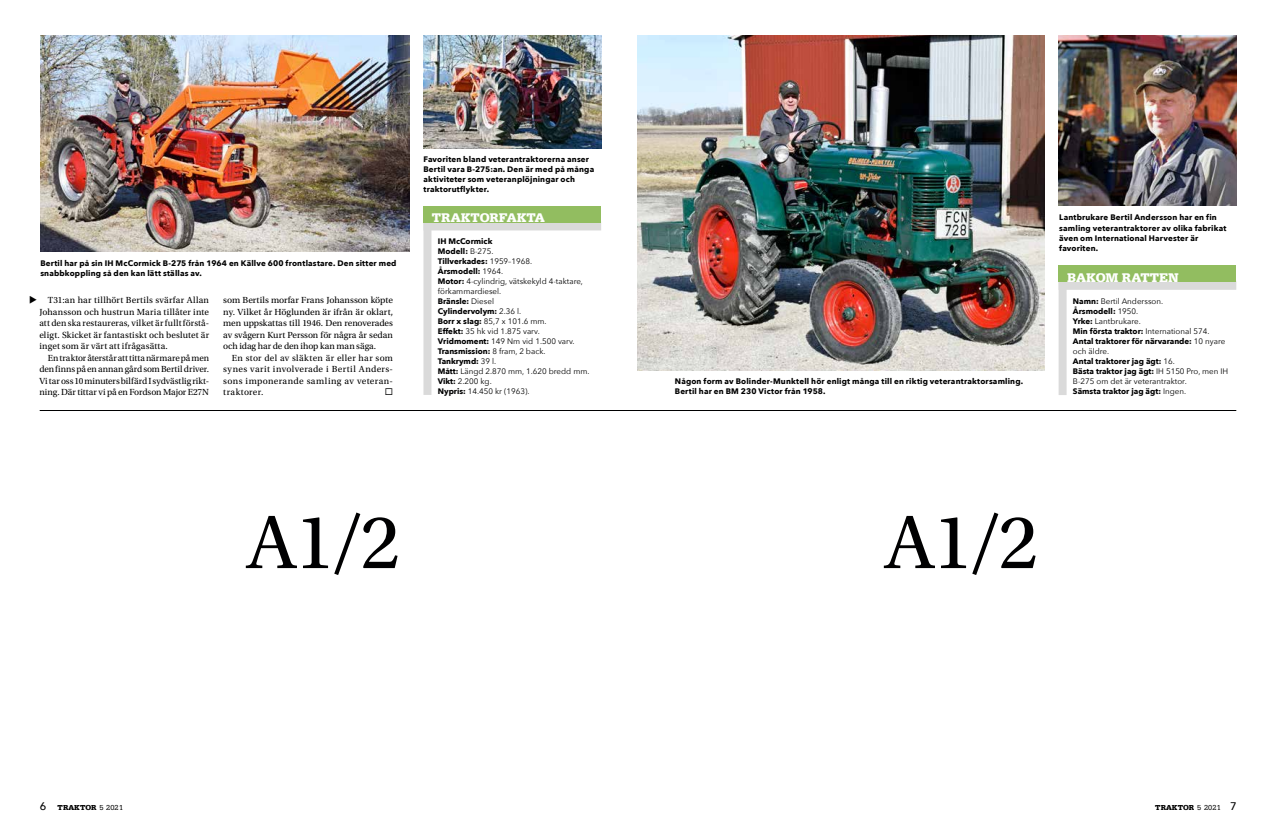
<style>
.page{position:relative;width:1276px;height:823px;background:#fff}
.page>*{position:absolute;margin:0;border:0;box-sizing:border-box;transform-origin:0 0}
.t1{font:79.3px "Utopia Std";color:#000001}
.t2{font:700 13px "Serifa";color:#fff}
.t3{font:500 11px "Avenir Next";color:#000001}
.t4{font:9.3px/11.5px "Utopia Std";letter-spacing:.015em;color:#000001;text-align:justify}
.t5{font:700 8px/10px "Avenir Next";letter-spacing:.02em;color:#000001}
.t6{font:8px/10px "Avenir Next";color:#000001}
.t7{font:700 8px/10px "Avenir Next";color:#000001}
.t8{font:700 7.5px "Serifa";letter-spacing:-.01em;color:#000001}
.s1{font-weight:700}
.s2{font-weight:400}
.s3{font-family:"Avenir Next";font-weight:500;font-size:11px}
</style>
<div class="page">
<hr style="left:40px;top:410px;width:1196px;height:1px;background:#000001">
<img style="left:1058px;top:35px;width:178px;height:171px">
<div style="left:1058px;top:282px;width:8px;height:113px;background:#dadada"></div>
<div style="left:1058px;top:280px;width:178px;height:9px;background:#dadada"></div>
<div style="left:1058px;top:265px;width:178px;height:17px;background:#92bd60"></div>
<img style="left:423px;top:35px;width:178px;height:113px">
<img style="left:40px;top:35px;width:369px;height:216px">
<div style="left:423px;top:222px;width:8px;height:172px;background:#dadada"></div>
<div style="left:423px;top:221px;width:178px;height:9px;background:#dadada"></div>
<div style="left:423px;top:206px;width:178px;height:16px;background:#92bd60"></div>
<img style="left:638px;top:35px;width:406px;height:335px">
<p class="t5" style="left:40px;top:258px;width:358px">Bertil har på sin IH McCormick B-275 från 1964 en Källve 600 frontlastare. Den sitter med snabbkoppling så den kan lätt ställas av.</p>
<p class="t4" style="left:39px;top:294px;width:171px;text-indent:9px">T31:an har tillhört Bertils svärfar Allan Johansson och hustrun Maria tillåter inte att den ska restaureras, vilket är fullt förstå&shy;eligt. Skicket är fantastiskt och beslutet är inget som är värt att ifrågasätta.</p>
<p class="t4" style="left:39px;top:352px;width:171px;text-indent:9px">En traktor återstår att titta närmare på men den finns på en annan gård som Bertil driver.<br>Vi tar oss 10 minuters bilfärd I sydvästlig rikt&shy;ning. Där tittar vi på en Fordson Major E27N</p>
<p class="t4" style="left:223px;top:294px;width:171px">som Bertils morfar Frans Johansson köpte ny. Vilket år Höglunden är ifrån är oklart, men uppskattas till 1946. Den renoverades av svågern Kurt Persson för några år sedan och idag har de den ihop kan man säga.</p>
<p class="t4" style="left:223px;top:352px;width:171px;text-indent:9px">En stor del av släkten är eller har som synes varit involverade i Bertil Anders&shy;sons imponerande samling av veteran&shy;traktorer.</p>
<p class="t5" style="left:423px;top:154px;width:172px">Favoriten bland veterantraktorerna anser Bertil vara B-275:an. Den är med på många aktiviteter som veteranplöjningar och traktorutflykter.</p>
<h2 class="t2" style="left:432px;top:210px;width:114px">TRAKTORFAKTA</h2>
<p class="t6" style="left:438px;top:236px;width:153px"><span class="s1">IH McCormick<br>Modell:</span> B-275.<br><span class="s1">Tillverkades:</span> 1959–1968.<br><span class="s1">Årsmodell:</span> 1964.<br><span class="s1">Motor:</span> 4-cylindrig, vätskekyld 4-taktare, förkammardiesel.<br><span class="s1">Bränsle:</span> Diesel<br><span class="s1">Cylindervolym:</span> 2.36 l.<br><span class="s1">Borr x slag:</span> 85,7 x 101.6 mm.<br><span class="s1">Effekt:</span> 35 hk vid 1.875 varv.<br><span class="s1">Vridmoment:</span> 149 Nm vid 1.500 varv.<br><span class="s1">Transmission:</span> 8 fram, 2 back.<br><span class="s1">Tankrymd:</span> 39 l.<br><span class="s1">Mått:</span> Längd 2.870 mm, 1.620 bredd mm.<br><span class="s1">Vikt:</span> 2.200 kg.<br><span class="s1">Nypris:</span> 14.450 kr (1963).</p>
<p class="t5" style="left:675px;top:376px;width:350px">Någon form av Bolinder-Munktell hör enligt många till en riktig veterantraktorsamling.<br>Bertil har en BM 230 Victor från 1958.</p>
<p class="t5" style="left:1059px;top:212px;width:169px">Lantbrukare Bertil Andersson har en fin samling veterantraktorer av olika fabrikat även om International Harvester är favoriten.</p>
<h2 class="t2" style="left:1067px;top:269px;width:113px">BAKOM RATTEN</h2>
<p class="t7" style="left:1073px;top:295px;width:157px">Namn: <span class="s2">Bertil Andersson.<br></span>Årsmodell: <span class="s2">1950.<br></span>Yrke: <span class="s2">Lantbrukare.<br></span>Min första traktor: <span class="s2">International 574.<br></span>Antal traktorer för närvarande: <span class="s2">10 nyare och äldre.<br></span>Antal traktorer jag ägt: <span class="s2">16.<br></span>Bästa traktor jag ägt: <span class="s2">IH 5150 Pro, men IH<br>B-275 om det är veterantraktor.<br></span>Sämsta traktor jag ägt: <span class="s2">Ingen.</span></p>
<h1 class="t1" style="left:246px;top:499px;width:155px">A1/2</h1>
<h1 class="t1" style="left:884px;top:499px;width:155px">A1/2</h1>
<p class="t3" style="left:40px;top:796px;width:8px">6</p>
<p class="t8" style="left:58px;top:802px;width:67px">TRAKTOR <span class="s2">5 2021</span></p>
<p class="t8" style="left:1155px;top:802px;width:83px">TRAKTOR <span class="s2">5 2021</span> <span class="s3">7</span></p>
</div>
